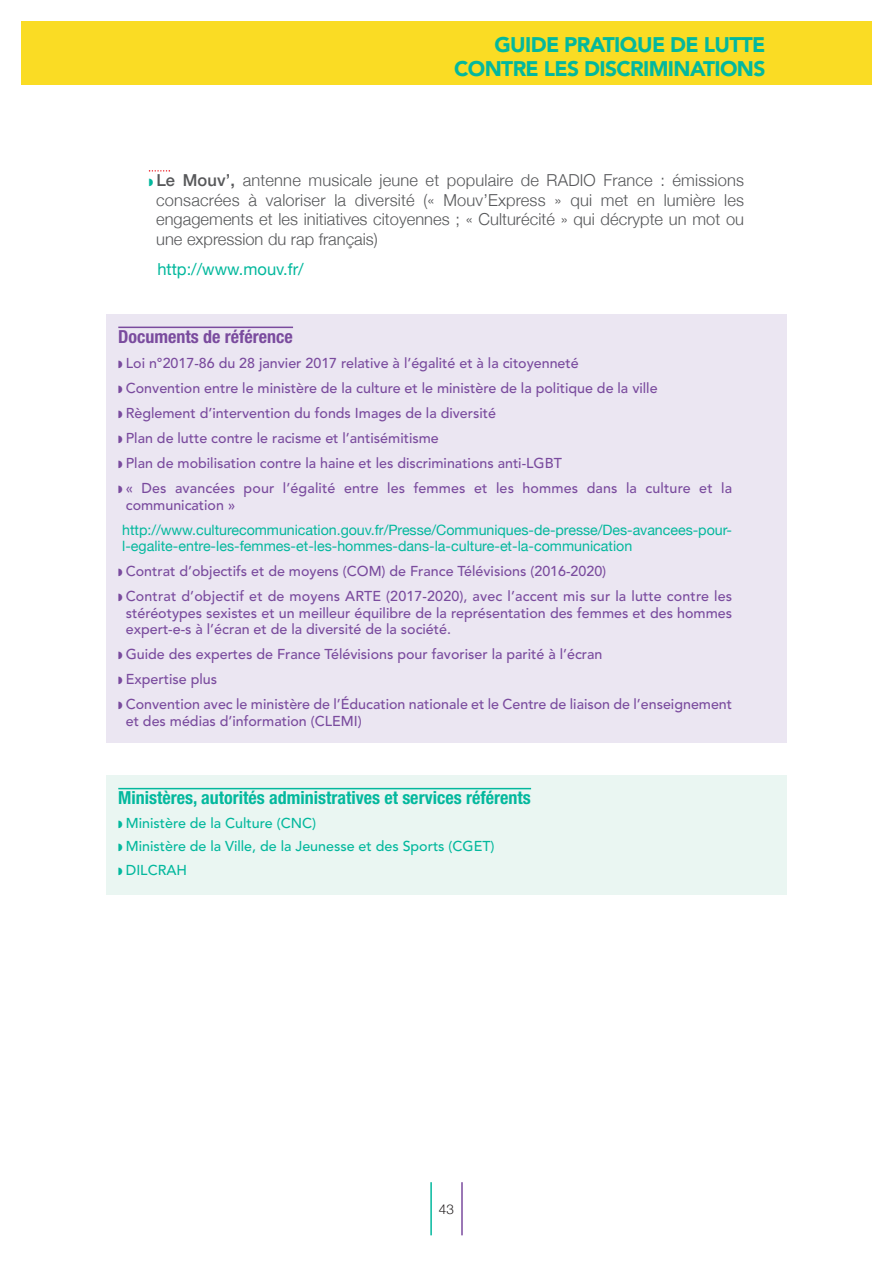
<style>
.page{position:relative;width:893px;height:1263px;background:#fff}
.page>*{position:absolute;margin:0;border:0;box-sizing:border-box;transform-origin:0 0}
.t1{font:900 21px/24px "Avenir";letter-spacing:-.03em;color:#03b89d;text-align:right}
.t2{font:700 condensed 18px "Helvetica Neue";color:#03b89d}
.t3{font:700 condensed 18px "Helvetica Neue";color:#7a4b9e}
.t4{font:300 16.5px/19.5px "Helvetica Neue";color:#57585a;text-align:justify}
.t5{font:16.5px "Helvetica Neue";color:#03b89d}
.t6{font:500 14.25px/25px "Avenir";color:#7a4b9e}
.t7{font:14.25px/16.5px "Helvetica Neue";letter-spacing:-.005em;color:#03b89d}
.t8{font:500 14.25px/23.5px "Avenir";color:#03b89d}
.t9{font:300 13.5px "Helvetica Neue";color:#231f20}
.s1{font-weight:500}
</style>
<div class="page">
<svg style="left:149px;top:170px;width:21px;height:2px"></svg>
<hr style="left:461px;top:1182px;width:2px;height:53px;background:#7a4b9e">
<hr style="left:430px;top:1182px;width:2px;height:53px;background:#03b89d">
<div style="left:21px;top:21px;width:850px;height:64px;background:#fadc24"></div>
<div style="left:106px;top:314px;width:681px;height:429px;background:#ebe6f2"></div>
<hr style="left:118px;top:327px;width:175px;height:1px;background:#7a4b9e">
<div style="left:106px;top:775px;width:681px;height:120px;background:#eaf6f2"></div>
<hr style="left:118px;top:788px;width:413px;height:1px;background:#03b89d">
<h1 class="t1" style="left:454px;top:32px;width:313px">GUIDE PRATIQUE DE LUTTE<br>CONTRE LES DISCRIMINATIONS</h1>
<p class="t4" style="left:156px;top:170px;width:589px"><span class="s1">Le Mouv’,</span> antenne musicale jeune et populaire de RADIO France : émissions consacrées à valoriser la diversité (« Mouv’Express » qui met en lumière les engagements et les initiatives citoyennes ; « Culturécité » qui décrypte un mot ou une expression du rap français)</p>
<p class="t5" style="left:157px;top:259px;width:148px">http://www.mouv.fr/</p>
<p class="t3" style="left:118px;top:322px;width:176px">Documents de référence</p>
<p class="t6" style="left:126px;top:350px;width:608px">Loi n°2017-86 du 28 janvier 2017 relative à l’égalité et à la citoyenneté<br>Convention entre le ministère de la culture et le ministère de la politique de la ville<br>Règlement d’intervention du fonds Images de la diversité<br>Plan de lutte contre le racisme et l’antisémitisme<br>Plan de mobilisation contre la haine et les discriminations anti-LGBT<br>« Des avancées pour l’égalité entre les femmes et les hommes dans la culture et la</p>
<p class="t6" style="left:126px;top:491px;width:111px">communication »</p>
<p class="t7" style="left:122px;top:521px;width:611px">http://www.culturecommunication.gouv.fr/Presse/Communiques-de-presse/Des-avancees-pour&shy;l-egalite-entre-les-femmes-et-les-hommes-dans-la-culture-et-la-communication</p>
<p class="t6" style="left:126px;top:558px;width:608px">Contrat d’objectifs et de moyens (COM) de France Télévisions (2016-2020)<br>Contrat d’objectif et de moyens ARTE (2017-2020), avec l’accent mis sur la lutte contre les</p>
<p class="t6" style="left:126px;top:603px;width:608px;line-height:16.5px">stéréotypes sexistes et un meilleur équilibre de la représentation des femmes et des hommes expert-e-s à l’écran et de la diversité de la société.</p>
<p class="t6" style="left:126px;top:641px;width:608px">Guide des expertes de France Télévisions pour favoriser la parité à l’écran<br>Expertise plus<br>Convention avec le ministère de l’Éducation nationale et le Centre de liaison de l’enseignement</p>
<p class="t6" style="left:126px;top:707px;width:237px">et des médias d’information (CLEMI)</p>
<p class="t2" style="left:118px;top:783px;width:414px">Ministères, autorités administratives et services référents</p>
<p class="t8" style="left:126px;top:810px;width:370px">Ministère de la Culture (CNC)<br>Ministère de la Ville, de la Jeunesse et des Sports (CGET)<br>DILCRAH</p>
<p class="t9" style="left:439px;top:1201px;width:17px">43</p>
</div>
